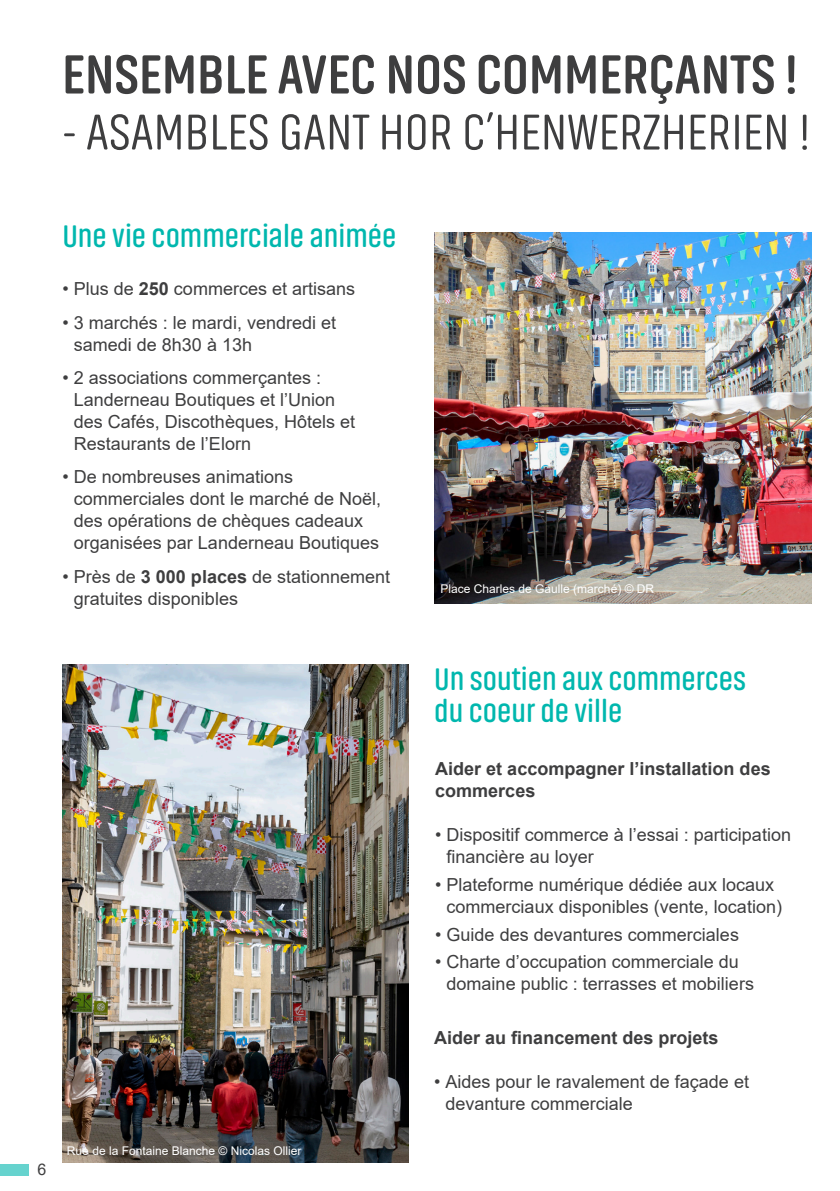
<style>
.page{position:relative;width:840px;height:1191px;background:#fff}
.page>*{position:absolute;margin:0;border:0;box-sizing:border-box;transform-origin:0 0}
.t1{font:700 56px "Akhand Soft";color:#3e3e3f}
.t2{font:300 52px "Akhand Soft";color:#3e3e3f}
.t3{font:600 32px "Akhand Soft";color:#00b7ae}
.t4{font:18px/22px "Arial";color:#3e3e3f}
.t5{font:700 18px/22px "Arial";color:#3e3e3f}
.t6{font:16px "Arial";color:#3e3e3f}
.t7{font:12px "Arial";color:#fff}
.s1{font-weight:700}
</style>
<div class="page">
<div style="left:0;top:1163px;width:29px;height:12px;background:#66d3ce"></div>
<img style="left:434px;top:232px;width:377px;height:371px">
<img style="left:62px;top:664px;width:346px;height:498px">
<p class="t1" style="left:62px;top:45px;width:737px">ENSEMBLE AVEC NOS COMMERÇANTS !</p>
<p class="t2" style="left:62px;top:105px;width:749px">- ASAMBLES GANT HOR C’HENWERZHERIEN !</p>
<p class="t3" style="left:62px;top:219px;width:335px">Une vie commerciale animée</p>
<p class="t4" style="left:62px;top:278px;width:294px">• Plus de <span class="s1">250</span> commerces et artisans</p>
<p class="t4" style="left:74px;top:311px;width:264px;text-indent:-11px">• 3 marchés : le mardi, vendredi et samedi de 8h30 à 13h</p>
<p class="t4" style="left:74px;top:366px;width:283px;text-indent:-11px">• 2 associations commerçantes :<br>Landerneau Boutiques et l’Union des Cafés, Discothèques, Hôtels et<br>Restaurants de l’Elorn</p>
<p class="t4" style="left:74px;top:466px;width:309px;text-indent:-11px">• De nombreuses animations commerciales dont le marché de Noël, des opérations de chèques cadeaux organisées par Landerneau Boutiques</p>
<p class="t4" style="left:74px;top:565px;width:318px;text-indent:-11px">• Près de <span class="s1">3 000 places</span> de stationnement gratuites disponibles</p>
<p class="t6" style="left:38px;top:1158px;width:10px">6</p>
<p class="t7" style="left:67px;top:1142px;width:236px">Rue de la Fontaine Blanche © Nicolas Ollier</p>
<p class="t7" style="left:440px;top:581px;width:215px">Place Charles de Gaulle (marché) © DR</p>
<p class="t3" style="left:434px;top:662px;width:313px">Un soutien aux commerces</p>
<p class="t3" style="left:434px;top:694px;width:190px">du coeur de ville</p>
<p class="t5" style="left:435px;top:758px;width:337px">Aider et accompagner l’installation des commerces</p>
<p class="t4" style="left:446px;top:824px;width:346px;text-indent:-11px">• Dispositif commerce à l’essai : participation financière au loyer</p>
<p class="t4" style="left:446px;top:873px;width:337px;text-indent:-11px">• Plateforme numérique dédiée aux locaux commerciaux disponibles (vente, location)</p>
<p class="t4" style="left:435px;top:923px;width:305px">• Guide des devantures commerciales</p>
<p class="t4" style="left:446px;top:951px;width:309px;text-indent:-11px">• Charte d’occupation commerciale du domaine public : terrasses et mobiliers</p>
<p class="t5" style="left:434px;top:1027px;width:286px">Aider au financement des projets</p>
<p class="t4" style="left:445px;top:1070px;width:305px;text-indent:-11px">• Aides pour le ravalement de façade et devanture commerciale</p>
</div>
